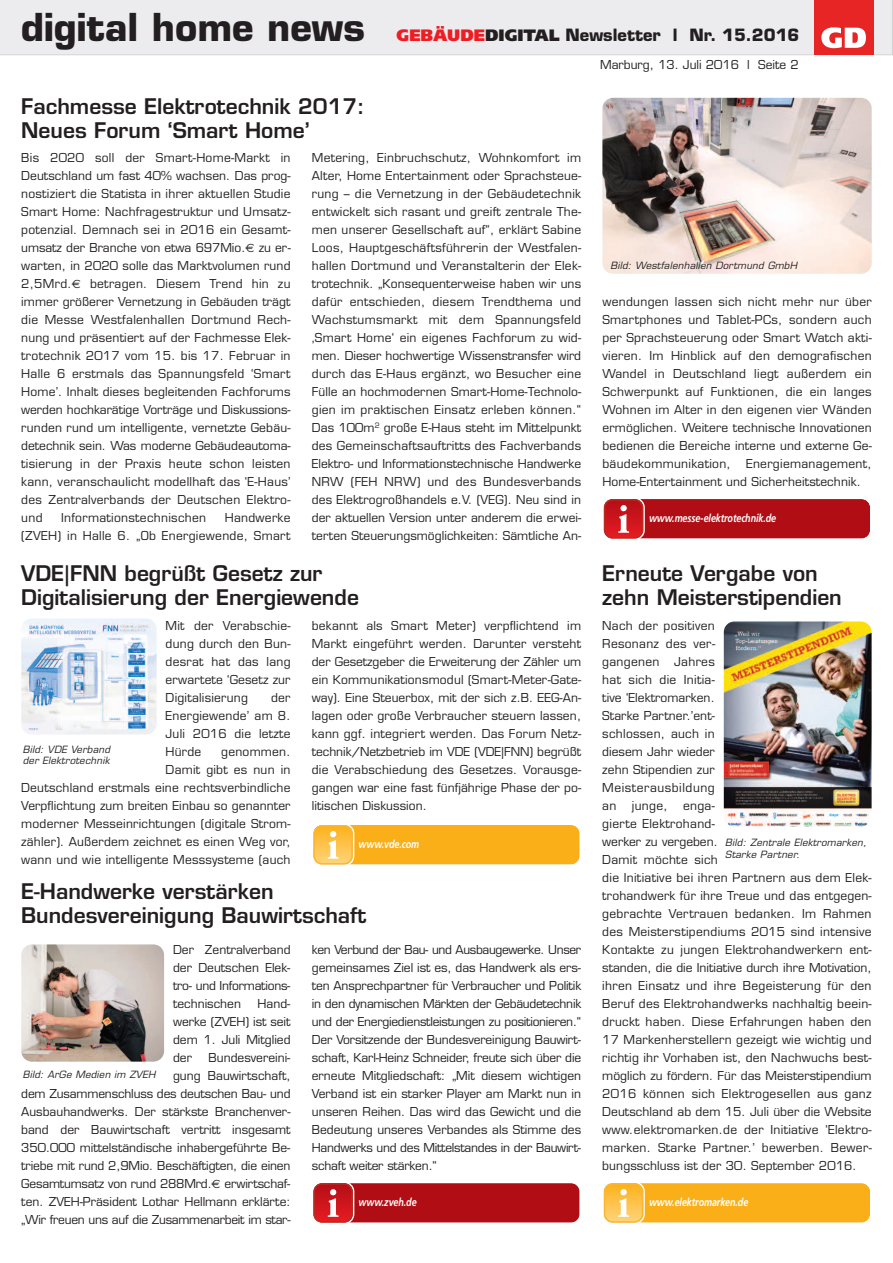
<style>
.page{position:relative;width:893px;height:1263px;background:#fff}
.page>*{position:absolute;margin:0;border:0;box-sizing:border-box;transform-origin:0 0}
.t1{font:700 37.5px "Eurostile LT";color:#231f20}
.t2{font:600 21px/24px "Eurostile LT";color:#231f20}
.t3{font:700 16.5px "Eurostile LT";color:#231f20}
.t4{font:500 12px/18px "Eurostile LT";letter-spacing:.015em;color:#231f20;text-align:justify}
.t5{font:italic 700 11.25px "Frutiger";letter-spacing:-.01em;color:#fff;scale:.8 1}
.t6{font:italic 500 9.75px/11.7px "Eurostile LT";color:#231f20}
.s1{font-family:"Frutiger";font-weight:900;color:#ee1d23}
.s2{font-family:"Frutiger";font-weight:900}
.s3{font-family:"Euro Sans";font-weight:400}
</style>
<div class="page">
<div style="left:0;top:0;width:893px;height:55px;background:#ececee"></div>
<div style="left:814px;top:0;width:59px;height:55px;background:#e72524"></div>
<svg style="left:821px;top:27px;width:45px;height:21px"></svg>
<img style="left:602px;top:98px;width:270px;height:176px;border-radius:11px">
<img style="left:21px;top:618px;width:136px;height:116px;border-radius:11px">
<img style="left:21px;top:944px;width:143px;height:118px;border-radius:11px">
<img style="left:724px;top:621px;width:148px;height:205px;border-radius:11px">
<svg style="left:603px;top:499px;width:267px;height:40px;background:#b61920"></svg>
<svg style="left:313px;top:825px;width:267px;height:40px;background:#fab428"></svg>
<svg style="left:313px;top:1183px;width:267px;height:40px;background:#b61920"></svg>
<svg style="left:603px;top:1183px;width:267px;height:40px;background:#fab428"></svg>
<h1 class="t1" style="left:21px;top:4px;width:345px">digital home news</h1>
<h2 class="t2" style="left:21px;top:94px;width:345px">Fachmesse Elektrotechnik 2017:<br>Neues Forum ‘Smart Home’</h2>
<h3 class="t3" style="left:396px;top:25px;width:404px"><span class="s1">GEBÄUDE</span><span class="s2">DIGITAL</span> Newsletter l Nr. 15.2016</h3>
<p class="t4" style="left:600px;top:56px;width:200px">Marburg, 13. Juli 2016 l Seite 2</p>
<p class="t4" style="left:21px;top:149px;width:271px">Bis 2020 soll der Smart-Home-Markt in Deutschland um fast 40% wachsen. Das prog&shy;nostiziert die Statista in ihrer aktuellen Studie Smart Home: Nachfragestruktur und Umsatz&shy;potenzial. Demnach sei in 2016 ein Gesamt&shy;umsatz der Branche von etwa 697Mio.<span class="s3">€</span> zu er&shy;warten, in 2020 solle das Marktvolumen rund 2,5Mrd.<span class="s3">€</span> betragen. Diesem Trend hin zu immer größerer Vernetzung in Gebäuden trägt die Messe Westfalenhallen Dortmund Rech&shy;nung und präsentiert auf der Fachmesse Elek&shy;trotechnik 2017 vom 15. bis 17. Februar in Halle 6 erstmals das Spannungsfeld ‘Smart Home’. Inhalt dieses begleitenden Fachforums werden hochkarätige Vorträge und Diskussions&shy;runden rund um intelligente, vernetzte Gebäu&shy;detechnik sein. Was moderne Gebäudeautoma&shy;tisierung in der Praxis heute schon leisten kann, veranschaulicht modellhaft das ‘E-Haus’ des Zentralverbands der Deutschen Elektro&shy;und</p>
<p class="t4" style="left:61px;top:509px;width:147px">Informationstechnischen</p>
<p class="t4" style="left:21px;top:509px;width:271px;text-align:right">Handwerke<br>(ZVEH) in Halle 6. „Ob Energiewende, Smart</p>
<p class="t4" style="left:312px;top:149px;width:271px">Metering, Einbruchschutz, Wohnkomfort im Alter, Home Entertainment oder Sprachsteue&shy;rung – die Vernetzung in der Gebäudetechnik entwickelt sich rasant und greift zentrale The&shy;men unserer Gesellschaft auf“, erklärt Sabine Loos, Hauptgeschäftsführerin der Westfalen&shy;hallen Dortmund und Veranstalterin der Elek&shy;trotechnik. „Konsequenterweise haben wir uns dafür entschieden, diesem Trendthema und Wachstumsmarkt mit dem Spannungsfeld ‚Smart Home‘ ein eigenes Fachforum zu wid&shy;men. Dieser hochwertige Wissenstransfer wird durch das E-Haus ergänzt, wo Besucher eine Fülle an hochmodernen Smart-Home-Technolo&shy;gien im praktischen Einsatz erleben können.“ Das 100m<sup>2</sup> große E-Haus steht im Mittelpunkt des Gemeinschaftsauftritts des Fachverbands Elektro- und Informationstechnische Handwerke NRW (FEH NRW) und des Bundesverbands des Elektrogroßhandels e.V. (VEG). Neu sind in der aktuellen Version unter anderem die erwei&shy;terten Steuerungsmöglichkeiten: Sämtliche An-</p>
<p class="t6" style="left:610px;top:259px;width:191px">Bild: Westfalenhallen Dortmund GmbH</p>
<p class="t4" style="left:602px;top:293px;width:271px">wendungen lassen sich nicht mehr nur über Smartphones und Tablet-PCs, sondern auch per Sprachsteuerung oder Smart Watch akti&shy;vieren. Im Hinblick auf den demografischen Wandel in Deutschland liegt außerdem ein Schwerpunkt auf Funktionen, die ein langes Wohnen im Alter in den eigenen vier Wänden ermöglichen. Weitere technische Innovationen bedienen die Bereiche interne und externe Ge&shy;bäudekommunikation,</p>
<p class="t4" style="left:602px;top:455px;width:271px;text-indent:144px">Energiemanagement,<br>Home-Entertainment und Sicherheitstechnik.</p>
<p class="t5" style="left:649px;top:511px;width:160px">www.messe-elektrotechnik.de</p>
<h2 class="t2" style="left:21px;top:561px;width:339px">VDE|FNN begrüßt Gesetz zur<br>Digitalisierung der Energiewende</h2>
<p class="t4" style="left:166px;top:617px;width:126px">Mit der Verabschie&shy;dung durch den Bun&shy;desrat hat das lang erwartete ‘Gesetz zur Digitalisierung</p>
<h2 class="t2" style="left:602px;top:561px;width:241px">Erneute Vergabe von zehn Meisterstipendien</h2>
<p class="t4" style="left:602px;top:617px;width:114px">Nach der positiven Resonanz des ver&shy;gangenen Jahres hat sich die Initia&shy;tive ‘Elektromarken.<br>Starke Partner.’ent&shy;schlossen, auch in diesem Jahr wieder zehn Stipendien zur Meisterausbildung an</p>
<p class="t4" style="left:312px;top:617px;width:271px">bekannt als Smart Meter) verpflichtend im Markt eingeführt werden. Darunter versteht der Gesetzgeber die Erweiterung der Zähler um ein Kommunikationsmodul (Smart-Meter-Gate&shy;way). Eine Steuerbox, mit der sich z.B. EEG-An&shy;lagen oder große Verbraucher steuern lassen, kann ggf. integriert werden. Das Forum Netz&shy;technik/Netzbetrieb im VDE (VDE|FNN) begrüßt die Verabschiedung des Gesetzes. Vorausge&shy;gangen war eine fast fünfjährige Phase der po&shy;litischen Diskussion.</p>
<p class="t4" style="left:166px;top:689px;width:126px;text-indent:105px">der Energiewende’ am 8.<br>Juli 2016 die letzte Hürde</p>
<p class="t6" style="left:23px;top:743px;width:91px">Bild: VDE Verband der Elektrotechnik</p>
<p class="t4" style="left:21px;top:743px;width:271px;text-align:right">genommen.<br>Damit gibt es nun in<br>Deutschland erstmals eine rechtsverbindliche Verpflichtung zum breiten Einbau so genannter moderner Messeinrichtungen (digitale Strom&shy;zähler). Außerdem zeichnet es einen Weg vor, wann und wie intelligente Messsysteme (auch</p>
<p class="t4" style="left:632px;top:797px;width:37px">junge,</p>
<p class="t4" style="left:602px;top:797px;width:271px;text-align:left;text-indent:81px">enga-<br>gierte Elektrohand-<br>werker zu vergeben.<br>Damit möchte sich<br>die Initiative bei ihren Partnern aus dem Elek&shy;trohandwerk für ihre Treue und das entgegen&shy;gebrachte Vertrauen bedanken. Im Rahmen des Meisterstipendiums 2015 sind intensive Kontakte zu jungen Elektrohandwerkern ent&shy;standen, die die Initiative durch ihre Motivation, ihren Einsatz und ihre Begeisterung für den Beruf des Elektrohandwerks nachhaltig beein&shy;druckt haben. Diese Erfahrungen haben den 17 Markenherstellern gezeigt wie wichtig und richtig ihr Vorhaben ist, den Nachwuchs best&shy;möglich zu fördern. Für das Meisterstipendium 2016 können sich Elektrogesellen aus ganz Deutschland ab dem 15. Juli über die Website www.elektromarken.de der Initiative ‘Elektro&shy;marken. Starke Partner.’ bewerben. Bewer&shy;bungsschluss ist der 30. September 2016.</p>
<p class="t6" style="left:725px;top:837px;width:145px">Bild: Zentrale Elektromarken,<br>Starke Partner.</p>
<p class="t5" style="left:359px;top:837px;width:77px">www.vde.com</p>
<h2 class="t2" style="left:21px;top:879px;width:347px">E-Handwerke verstärken<br>Bundesvereinigung Bauwirtschaft</h2>
<p class="t4" style="left:173px;top:941px;width:119px">Der Zentralverband der Deutschen Elek&shy;tro- und Informations&shy;technischen</p>
<p class="t4" style="left:312px;top:941px;width:271px">ken Verbund der Bau- und Ausbaugewerke. Unser gemeinsames Ziel ist es, das Handwerk als ers&shy;ten Ansprechpartner für Verbraucher und Politik in den dynamischen Märkten der Gebäudetechnik und der Energiedienstleistungen zu positionieren.“ Der Vorsitzende der Bundesvereinigung Bauwirt&shy;schaft, Karl-Heinz Schneider, freute sich über die erneute Mitgliedschaft: „Mit diesem wichtigen Verband ist ein starker Player am Markt nun in unseren Reihen. Das wird das Gewicht und die Bedeutung unseres Verbandes als Stimme des Handwerks und des Mittelstandes in der Bauwirt&shy;schaft weiter stärken.“</p>
<p class="t4" style="left:173px;top:995px;width:119px;text-indent:84px">Hand&shy;werke (ZVEH) ist seit dem 1. Juli Mitglied der</p>
<p class="t4" style="left:21px;top:1049px;width:271px;text-align:right">Bundesvereini-<br>gung Bauwirtschaft,<br>dem Zusammenschluss des deutschen Bau- und Ausbauhandwerks. Der stärkste Branchenver&shy;band der Bauwirtschaft vertritt insgesamt 350.000 mittelständische inhabergeführte Be&shy;triebe mit rund 2,9Mio. Beschäftigten, die einen Gesamtumsatz von rund 288Mrd.<span class="s3">€</span> erwirtschaf&shy;ten. ZVEH-Präsident Lothar Hellmann erklärte: „Wir freuen uns auf die Zusammenarbeit im star-</p>
<p class="t6" style="left:23px;top:1069px;width:137px">Bild: ArGe Medien im ZVEH</p>
<p class="t5" style="left:359px;top:1195px;width:74px">www.zveh.de</p>
<p class="t5" style="left:649px;top:1195px;width:126px">www.elektromarken.de</p>
</div>
